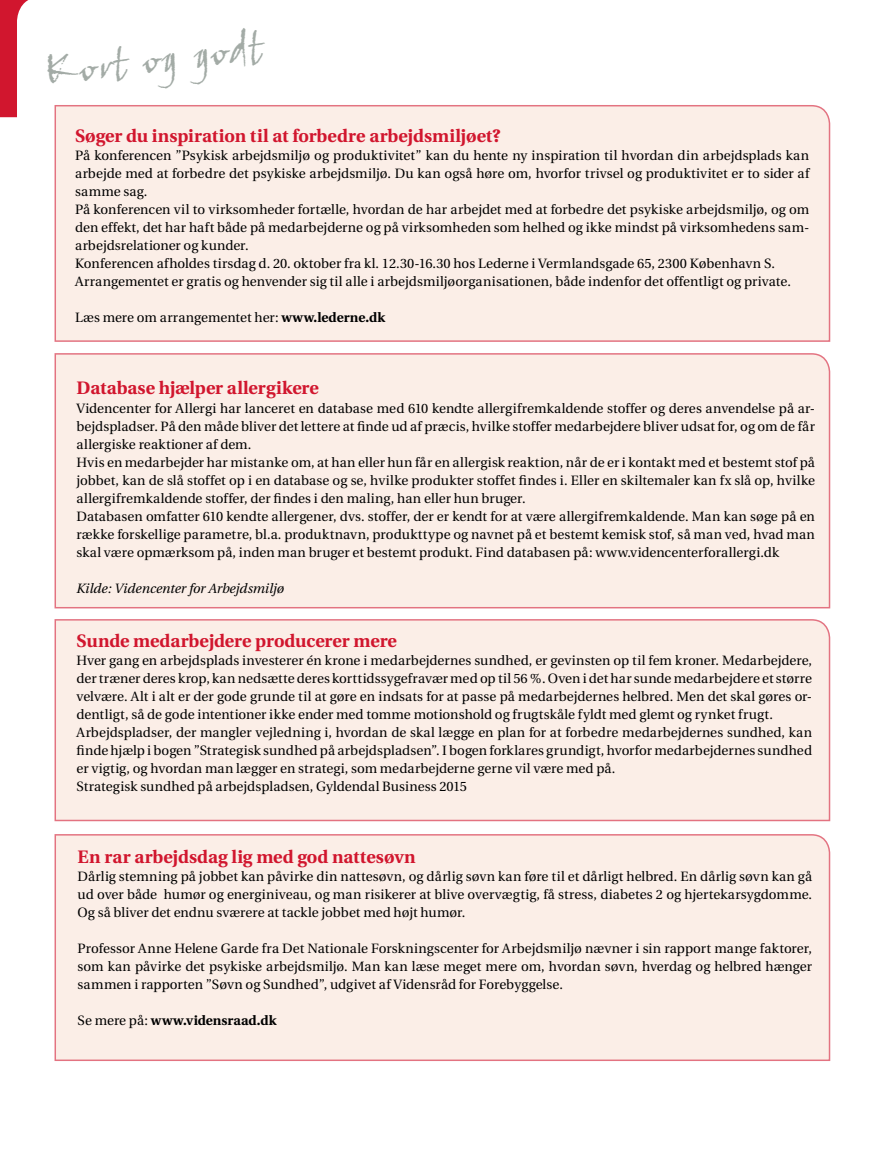
<style>
.page{position:relative;width:893px;height:1149px;background:#fff}
.page>*{position:absolute;margin:0;border:0;box-sizing:border-box;transform-origin:0 0}
.t1{font:45px "John Handy Plain";color:#a3aba6;scale:.96 1}
.t2{font:700 18px "Utopia";color:#d1162e}
.t3{font:13.5px/18px "Utopia";color:#000}
.t4{font:italic 13.5px "Utopia";letter-spacing:-.005em;color:#000}
.t5{font:700 13.5px "Utopia";letter-spacing:.01em;color:#000}
.s1{font-weight:700}
.s2{font-weight:400}
</style>
<div class="page">
<svg style="left:0;top:0;width:28px;height:117px"></svg>
<div style="left:54px;top:353px;width:777px;height:256px;background:#fbeee7"></div>
<div style="left:54px;top:105px;width:777px;height:237px;background:#fbeee7"></div>
<div style="left:54px;top:619px;width:777px;height:202px;background:#fbeee7"></div>
<div style="left:54px;top:834px;width:777px;height:227px;background:#fbeee7"></div>
<h1 class="t1" style="left:41px;top:44px;width:231px;rotate:-7deg">Kort og godt</h1>
<h2 class="t2" style="left:75px;top:126px;width:427px">Søger du inspiration til at forbedre arbejdsmiljøet?</h2>
<p class="t3" style="left:75px;top:147px;width:736px">På konferencen ”Psykisk arbejdsmiljø og produktivitet” kan du hente ny inspiration til hvordan din arbejdsplads kan arbejde med at forbedre det psykiske arbejdsmiljø. Du kan også høre om, hvorfor trivsel og produktivitet er to sider af samme sag.<br>På konferencen vil to virksomheder fortælle, hvordan de har arbejdet med at forbedre det psykiske arbejdsmiljø, og om den effekt, det har haft både på medarbejderne og på virksomheden som helhed og ikke mindst på virksomhedens sam&shy;arbejdsrelationer og kunder.<br>Konferencen afholdes tirsdag d. 20. oktober fra kl. 12.30-16.30 hos Lederne i Vermlandsgade 65, 2300 København S.<br>Arrangementet er gratis og henvender sig til alle i arbejdsmiljøorganisationen, både indenfor det offentligt og private.</p>
<p class="t3" style="left:75px;top:309px;width:312px">Læs mere om arrangementet her: <span class="s1">www.lederne.dk</span></p>
<h2 class="t2" style="left:77px;top:378px;width:244px">Database hjælper allergikere</h2>
<p class="t3" style="left:77px;top:399px;width:740px">Videncenter for Allergi har lanceret en database med 610 kendte allergifremkaldende stoffer og deres anvendelse på ar&shy;bejdspladser. På den måde bliver det lettere at finde ud af præcis, hvilke stoffer medarbejdere bliver udsat for, og om de får allergiske reaktioner af dem.<br>Hvis en medarbejder har mistanke om, at han eller hun får en allergisk reaktion, når de er i kontakt med et bestemt stof på jobbet, kan de slå stoffet op i en database og se, hvilke produkter stoffet findes i. Eller en skiltemaler kan fx slå op, hvilke allergifremkaldende stoffer, der findes i den maling, han eller hun bruger.<br>Databasen omfatter 610 kendte allergener, dvs. stoffer, der er kendt for at være allergifremkaldende. Man kan søge på en række forskellige parametre, bl.a. produktnavn, produkttype og navnet på et bestemt kemisk stof, så man ved, hvad man skal være opmærksom på, inden man bruger et bestemt produkt. Find databasen på: www.videncenterforallergi.dk</p>
<p class="t4" style="left:77px;top:580px;width:209px">Kilde: Videncenter for Arbejdsmiljø</p>
<h2 class="t2" style="left:77px;top:630px;width:322px">Sunde medarbejdere producerer mere</h2>
<p class="t3" style="left:77px;top:651px;width:737px">Hver gang en arbejdsplads investerer én krone i medarbejdernes sundhed, er gevinsten op til fem kroner. Medarbejdere, der træner deres krop, kan nedsætte deres korttidssygefravær med op til 56 %. Oven i det har sunde medarbejdere et større velvære. Alt i alt er der gode grunde til at gøre en indsats for at passe på medarbejdernes helbred. Men det skal gøres or&shy;dentligt, så de gode intentioner ikke ender med tomme motionshold og frugtskåle fyldt med glemt og rynket frugt.<br>Arbejdspladser, der mangler vejledning i, hvordan de skal lægge en plan for at forbedre medarbejdernes sundhed, kan finde hjælp i bogen ”Strategisk sundhed på arbejdspladsen”. I bogen forklares grundigt, hvorfor medarbejdernes sundhed er vigtig, og hvordan man lægger en strategi, som medarbejderne gerne vil være med på.<br>Strategisk sundhed på arbejdspladsen, Gyldendal Business 2015</p>
<h2 class="t2" style="left:78px;top:846px;width:340px">En rar arbejdsdag lig med god nattesøvn</h2>
<p class="t3" style="left:78px;top:867px;width:736px;text-align:justify">Dårlig stemning på jobbet kan påvirke din nattesøvn, og dårlig søvn kan føre til et dårligt helbred. En dårlig søvn kan gå ud over både humør og energiniveau, og man risikerer at blive overvægtig, få stress, diabetes 2 og hjertekarsygdomme.<br>Og så bliver det endnu sværere at tackle jobbet med højt humør.</p>
<p class="t3" style="left:78px;top:939px;width:736px;text-align:justify">Professor Anne Helene Garde fra Det Nationale Forskningscenter for Arbejdsmiljø nævner i sin rapport mange faktorer, som kan påvirke det psykiske arbejdsmiljø. Man kan læse meget mere om, hvordan søvn, hverdag og helbred hænger sammen i rapporten ”Søvn og Sundhed”, udgivet af Vidensråd for Forebyggelse.</p>
<p class="t5" style="left:78px;top:1012px;width:201px"><span class="s2">Se mere på:</span> www.vidensraad.dk</p>
</div>
